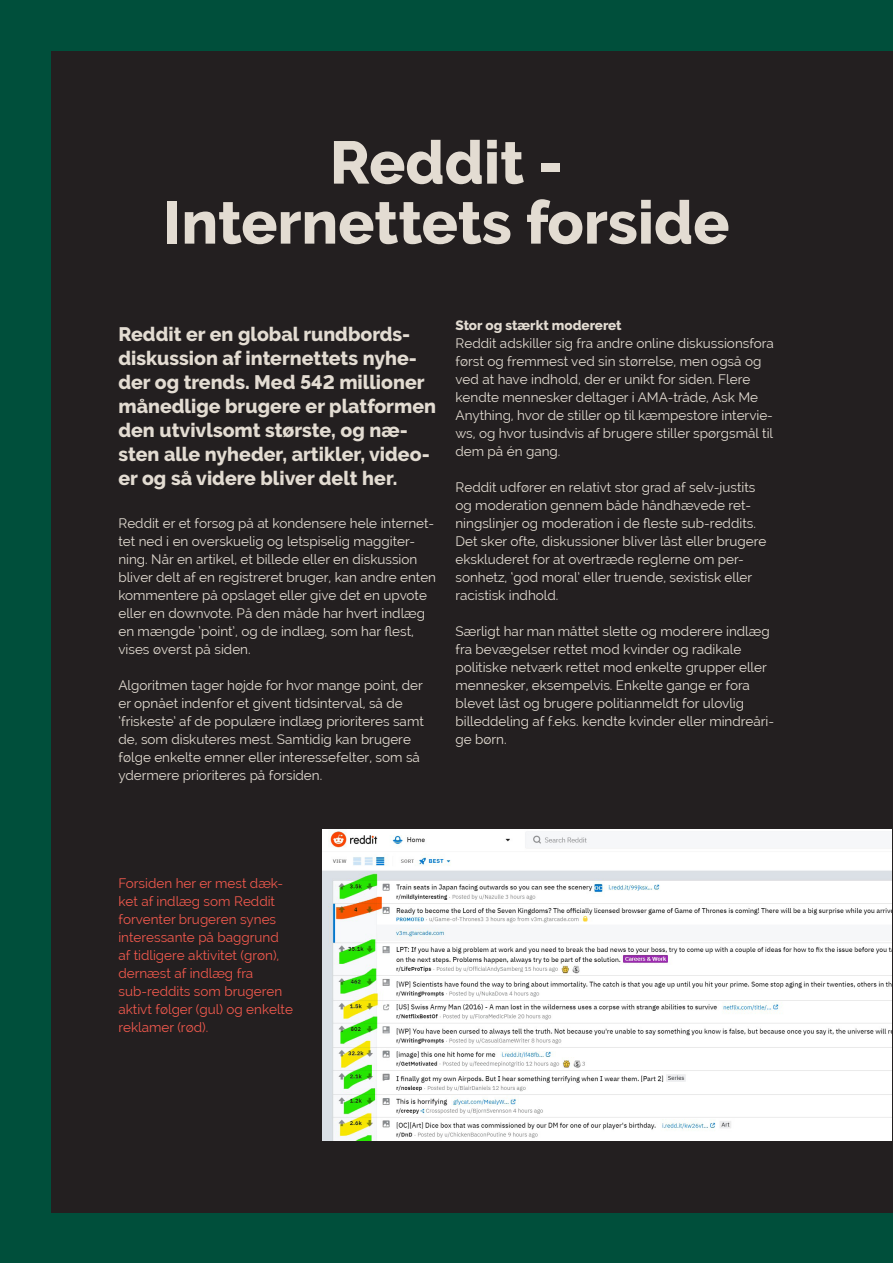
<style>
.page{position:relative;width:893px;height:1263px;background:#004f3b}
.page>*{position:absolute;margin:0;border:0;box-sizing:border-box;transform-origin:0 0}
.t1{font:800 60px/60px "Raleway";color:#e3dcd2;text-align:center}
.Manchet{font:800 19.5px/24px "Raleway";color:#e3dcd2}
.Brød{font:13.5px/18px "Raleway";color:#e3dcd2}
.Brød-2{font:13.5px/18px "Raleway";color:#f0594d}
.Brød-3{font:800 13.5px "Raleway";color:#e3dcd2}
</style>
<div class="page">
<div style="left:51px;top:51px;width:842px;height:1161px;background:#231f20"></div>
<img style="left:322px;top:830px;width:570px;height:310px">
<h3 class="t1" style="left:163px;top:133px;width:567px">Reddit -<br>Internettets forside</h3>
<p class="Manchet" style="left:118px;top:322px;width:319px">Reddit er en global rundbords&shy;diskussion af internettets nyhe&shy;der og trends. Med 542 millioner månedlige brugere er platformen den utvivlsomt største, og næ&shy;sten alle nyheder, artikler, video&shy;er og så videre bliver delt her.</p>
<p class="Brød" style="left:118px;top:514px;width:319px">Reddit er et forsøg på at kondensere hele internet&shy;tet ned i en overskuelig og letspiselig maggiter&shy;ning. Når en artikel, et billede eller en diskussion bliver delt af en registreret bruger, kan andre enten kommentere på opslaget eller give det en upvote eller en downvote. På den måde har hvert indlæg en mængde ‘point’, og de indlæg, som har flest, vises øverst på siden.</p>
<p class="Brød" style="left:118px;top:676px;width:307px">Algoritmen tager højde for hvor mange point, der er opnået indenfor et givent tidsinterval, så de ‘friskeste’ af de populære indlæg prioriteres samt de, som diskuteres mest. Samtidig kan brugere følge enkelte emner eller interessefelter, som så ydermere prioriteres på forsiden.</p>
<p class="Brød-3" style="left:455px;top:318px;width:168px">Stor og stærkt modereret</p>
<p class="Brød" style="left:455px;top:334px;width:320px">Reddit adskiller sig fra andre online diskussionsfora først og fremmest ved sin størrelse, men også og ved at have indhold, der er unikt for siden. Flere kendte mennesker deltager i AMA-tråde, Ask Me Anything, hvor de stiller op til kæmpestore intervie&shy;ws, og hvor tusindvis af brugere stiller spørgsmål til dem på én gang.</p>
<p class="Brød" style="left:455px;top:478px;width:313px">Reddit udfører en relativt stor grad af selv-justits og moderation gennem både håndhævede ret&shy;ningslinjer og moderation i de fleste sub-reddits.<br>Det sker ofte, diskussioner bliver låst eller brugere ekskluderet for at overtræde reglerne om per&shy;sonhetz, ‘god moral’ eller truende, sexistisk eller racistisk indhold.</p>
<p class="Brød" style="left:455px;top:622px;width:320px">Særligt har man måttet slette og moderere indlæg fra bevægelser rettet mod kvinder og radikale politiske netværk rettet mod enkelte grupper eller mennesker, eksempelvis. Enkelte gange er fora blevet låst og brugere politianmeldt for ulovlig billeddeling af f.eks. kendte kvinder eller mindreåri&shy;ge børn.</p>
<p class="Brød-2" style="left:118px;top:874px;width:176px">Forsiden her er mest dæk&shy;ket af indlæg som Reddit forventer brugeren synes interessante på baggrund af tidligere aktivitet (grøn), dernæst af indlæg fra sub-reddits som brugeren aktivt følger (gul) og enkelte reklamer (rød).</p>
</div>
